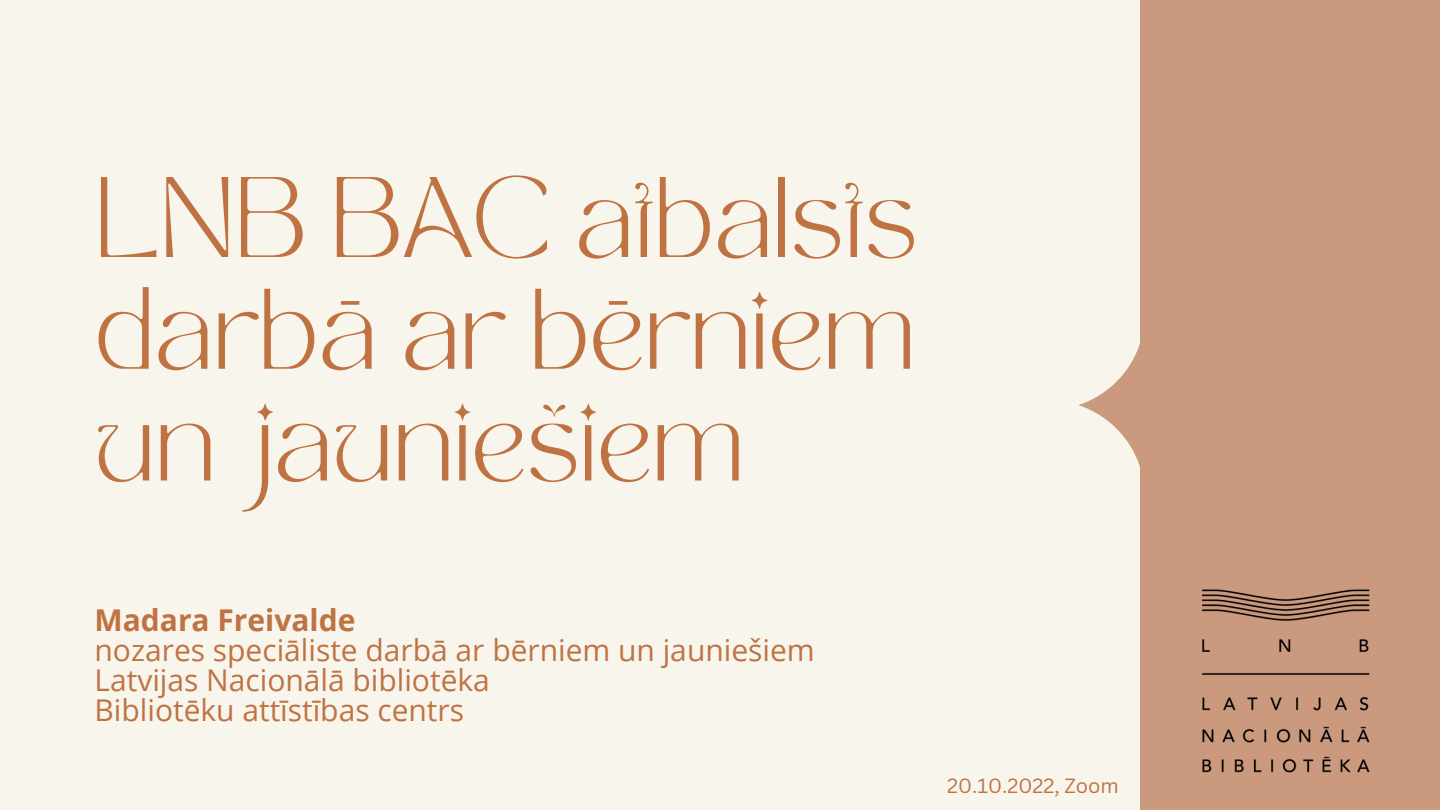
<style>
.page{position:relative;width:1440px;height:810px;background:#f8f5ed}
.page>*{position:absolute;margin:0;border:0;box-sizing:border-box;transform-origin:0 0}
.t1{font:80px/111.8px "TAN MON CHERI Regular";color:#bf7343;text-align:justify}
.t2{font:30px/30px "Open Sans";color:#bf7343}
.t3{font:700 30px "Open Sans";color:#bf7343}
.t4{font:20px "Canva Sans";color:#bf7343}
</style>
<div class="page">
<div style="left:1140px;top:0;width:300px;height:810px;background:#cb997e"></div>
<svg style="left:1078px;top:344px;width:62px;height:123px"></svg>
<img style="left:1202px;top:589px;width:168px;height:184px">
<h1 class="t1" style="left:95px;top:176px;width:825px">LNB BAC atbalsts darbā ar bērniem un jauniešiem</h1>
<p class="t3" style="left:95px;top:599px;width:262px">Madara Freivalde</p>
<p class="t2" style="left:95px;top:634px;width:722px">nozares speciāliste darbā ar bērniem un jauniešiem<br>Latvijas Nacionālā bibliotēka<br>Bibliotēku attīstības centrs</p>
<p class="t4" style="left:947px;top:771px;width:173px">20.10.2022, Zoom</p>
</div>
